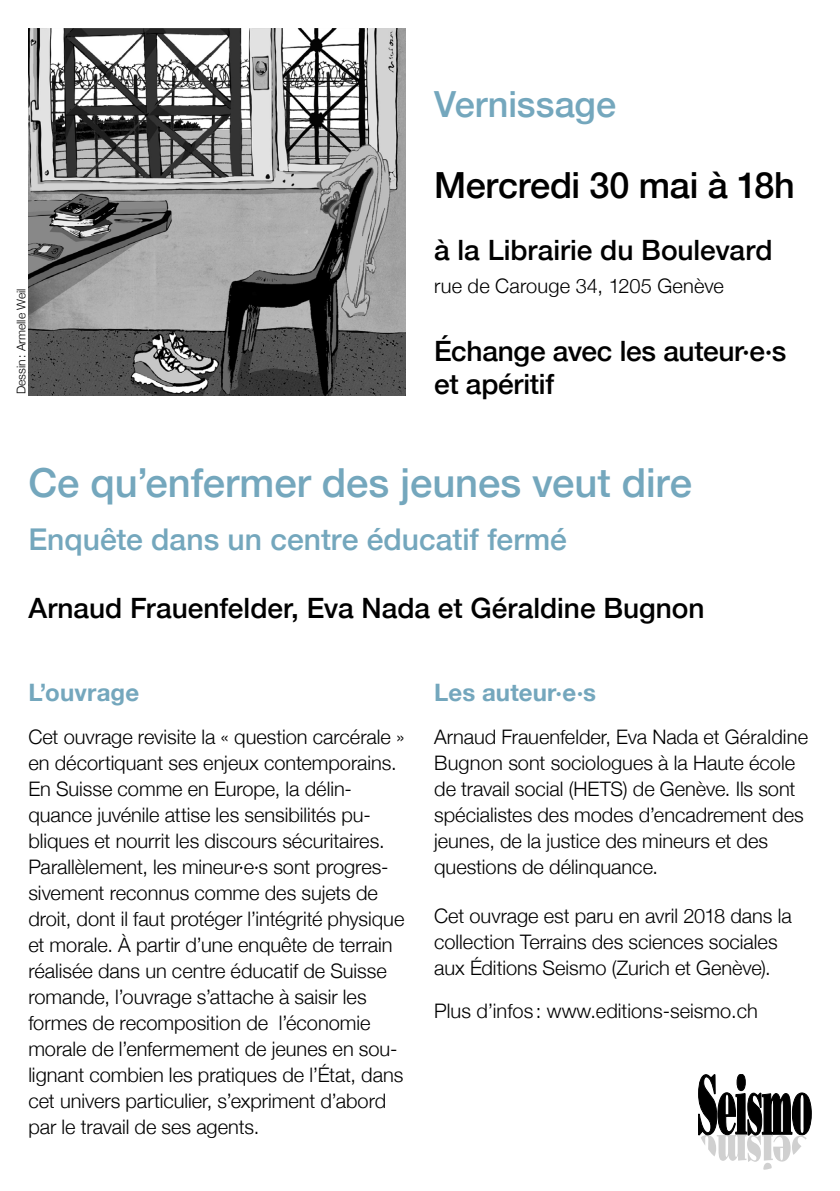
<style>
.page{position:relative;width:840px;height:1191px;background:#fff}
.page>*{position:absolute;margin:0;border:0;box-sizing:border-box;transform-origin:0 0}
.t1{font:500 40px "Helvetica Neue";color:#74a7bd}
.t2{font:500 36px "Helvetica Neue";letter-spacing:-.005em;color:#000}
.t3{font:500 36px "Helvetica Neue";color:#74a7bd}
.t4{font:500 30px "Helvetica Neue";color:#74a7bd}
.t5{font:500 28px/33.6px "Helvetica Neue";letter-spacing:-.005em;color:#000}
.t6{font:700 24px "Helvetica Neue";letter-spacing:.005em;color:#74a7bd}
.t7{font:300 20px/26px "Helvetica Neue";color:#000}
.t8{font:300 12px "Helvetica Neue";color:#000}
</style>
<div class="page">
<svg style="left:698px;top:1074px;width:113px;height:95px"></svg>
<img style="left:28px;top:28px;width:377px;height:367px">
<p class="t3" style="left:434px;top:76px;width:183px">Vernissage</p>
<p class="t8" style="left:12px;top:394px;width:107px;rotate:-90deg">Dessin: Armelle Weil</p>
<p class="t2" style="left:434px;top:156px;width:362px">Mercredi 30 mai à 18h</p>
<p class="t5" style="left:434px;top:230px;width:340px">à la Librairie du Boulevard</p>
<p class="t7" style="left:434px;top:271px;width:291px">rue de Carouge 34, 1205 Genève</p>
<p class="t5" style="left:434px;top:331px;width:353px">Échange avec les auteur·e·s et apéritif</p>
<p class="t1" style="left:28px;top:450px;width:665px">Ce qu’enfermer des jeunes veut dire</p>
<p class="t4" style="left:28px;top:515px;width:540px">Enquête dans un centre éducatif fermé</p>
<p class="t5" style="left:28px;top:588px;width:677px">Arnaud Frauenfelder, Eva Nada et Géraldine Bugnon</p>
<p class="t6" style="left:28px;top:673px;width:112px">L’ouvrage</p>
<p class="t7" style="left:28px;top:722px;width:377px">Cet ouvrage revisite la « question carcérale » en décortiquant ses enjeux contemporains.<br>En Suisse comme en Europe, la délin&shy;quance juvénile attise les sensibilités pu&shy;bliques et nourrit les discours sécuritaires.<br>Parallèlement, les mineur·e·s sont progres&shy;sivement reconnus comme des sujets de droit, dont il faut protéger l’intégrité physique et morale. À partir d’une enquête de terrain réalisée dans un centre éducatif de Suisse romande, l’ouvrage s’attache à saisir les formes de recomposition de l’économie morale de l’enfermement de jeunes en sou&shy;lignant combien les pratiques de l’État, dans cet univers particulier, s’expriment d’abord par le travail de ses agents.</p>
<p class="t6" style="left:434px;top:673px;width:163px">Les auteur·e·s</p>
<p class="t7" style="left:434px;top:722px;width:375px">Arnaud Frauenfelder, Eva Nada et Géraldine Bugnon sont sociologues à la Haute école de travail social (HETS) de Genève. Ils sont spécialistes des modes d’encadrement des jeunes, de la justice des mineurs et des questions de délinquance.</p>
<p class="t7" style="left:434px;top:901px;width:359px">Cet ouvrage est paru en avril 2018 dans la collection Terrains des sciences sociales aux Éditions Seismo (Zurich et Genève).</p>
<p class="t7" style="left:434px;top:996px;width:325px">Plus d’infos : www.editions-seismo.ch</p>
</div>
